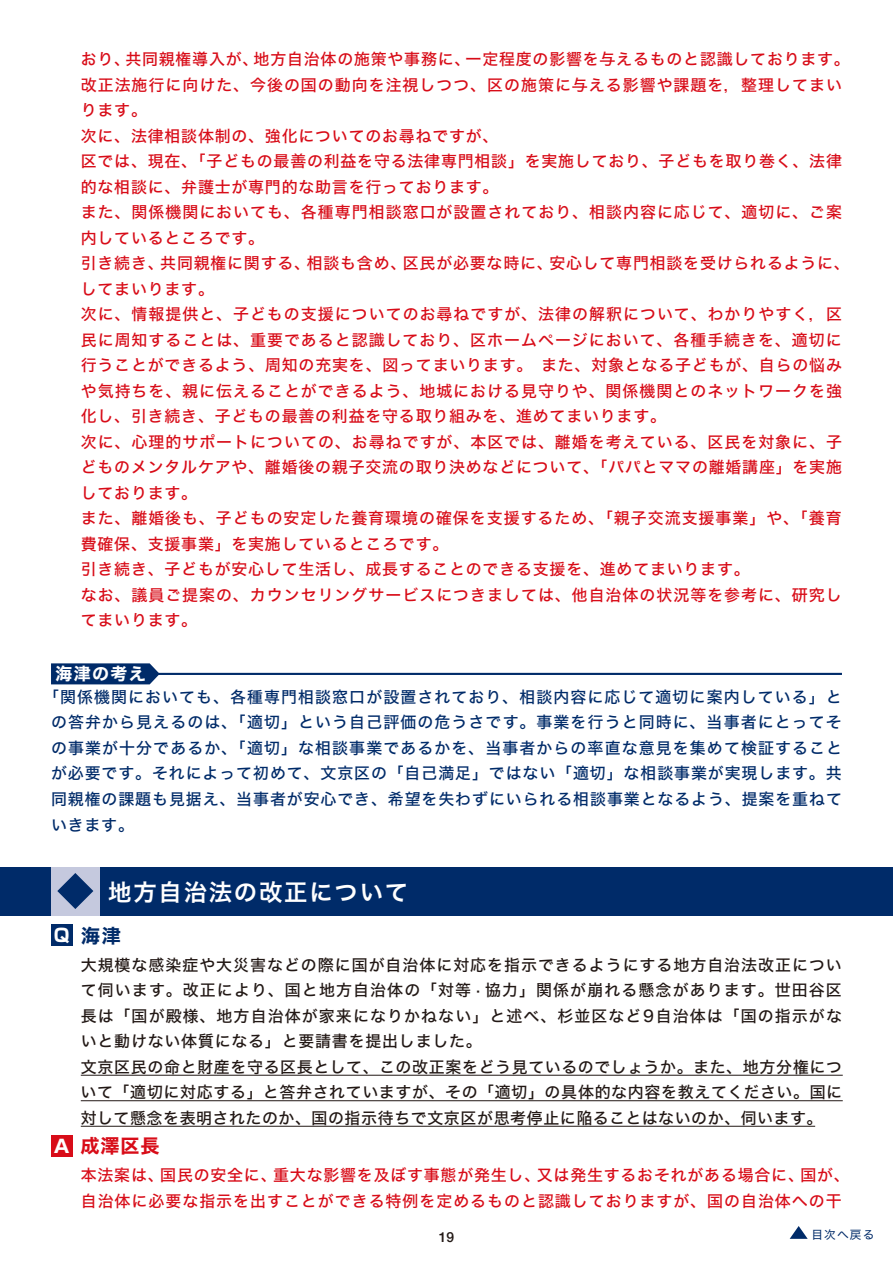
<style>
.page{position:relative;width:893px;height:1263px;background:#fff}
.page>*{position:absolute;margin:0;border:0;box-sizing:border-box;transform-origin:0 0}
.t1{font:23.4px "Hira Kaku Std N W6";letter-spacing:.075em;color:#fff}
.t2{font:19.2px "Hira Kaku Std N W7";color:#d80c18}
.t3{font:19.2px "Hira Kaku Std N W7";color:#002b69}
.t4{font:16.95px "Hira Kaku Std N W7";letter-spacing:.075em;color:#fff}
.t5{font:15.9px/25.5px "Hira Kaku Std N W5";letter-spacing:.05em;color:#d80c18}
.t6{font:15.9px/25.5px "Hira Kaku Std N W5";letter-spacing:.05em;color:#221815}
.t7{font:15.9px/25.5px "Hira Kaku Std N W5";letter-spacing:.055em;color:#002b69;text-align:justify}
.t8{font:500 13.8px "Helvetica Neue";color:#221815}
.t9{font:11.7px "Hira Kaku Std N W4";letter-spacing:.1em;color:#002b69}
.s1{font-family:"Shin Go Pr 5";font-weight:700;font-size:18px;color:#fff}
</style>
<div class="page">
<div style="left:0;top:867px;width:893px;height:48px;background:#002b69"></div>
<div style="left:51px;top:867px;width:49px;height:48px;background:#c5c9de"></div>
<svg style="left:57px;top:873px;width:36px;height:36px"></svg>
<svg style="left:790px;top:1226px;width:18px;height:13px"></svg>
<hr style="left:81px;top:1075px;width:762px;height:1px;background:#221815">
<hr style="left:81px;top:1100px;width:762px;height:1px;background:#221815">
<hr style="left:81px;top:1126px;width:734px;height:1px;background:#221815">
<hr style="left:133px;top:673px;width:709px;height:2px;background:#002b69">
<svg style="left:51px;top:663px;width:109px;height:21px"></svg>
<div style="left:51px;top:925px;width:21px;height:21px;background:#002b69"></div>
<div style="left:51px;top:1135px;width:21px;height:21px;background:#d80c18"></div>
<p class="t5" style="left:81px;top:46px;width:771px">おり、共同親権導入が、地方自治体の施策や事務に、一定程度の影響を与えるものと認識しております。改正法施行に向けた、今後の国の動向を注視しつつ、区の施策に与える影響や課題を，整理してまいります。<br>次に、法律相談体制の、強化についてのお尋ねですが、<br>区では、現在、「子どもの最善の利益を守る法律専門相談」を実施しており、子どもを取り巻く、法律的な相談に、弁護士が専門的な助言を行っております。<br>また、関係機関においても、各種専門相談窓口が設置されており、相談内容に応じて、適切に、ご案内しているところです。<br>引き続き、共同親権に関する、相談も含め、区民が必要な時に、安心して専門相談を受けられるように、してまいります。<br>次に、情報提供と、子どもの支援についてのお尋ねですが、法律の解釈について、わかりやすく，区民に周知することは、重要であると認識しており、区ホームページにおいて、各種手続きを、適切に行うことができるよう、周知の充実を、図ってまいります。 また、対象となる子どもが、自らの悩みや気持ちを、親に伝えることができるよう、地城における見守りや、関係機関とのネットワークを強化し、引き続き、子どもの最善の利益を守る取り組みを、進めてまいります。<br>次に、心理的サポートについての、お尋ねですが、本区では、離婚を考えている、区民を対象に、子どものメンタルケアや、離婚後の親子交流の取り決めなどについて、「パパとママの離婚講座」を実施しております。<br>また、離婚後も、子どもの安定した養育環境の確保を支援するため、「親子交流支援事業」や、「養育費確保、支援事業」を実施しているところです。<br>引き続き、子どもが安心して生活し、成長することのできる支援を、進めてまいります。<br>なお、議員ご提案の、カウンセリングサービスにつきましては、他自治体の状況等を参考に、研究してまいります。</p>
<p class="t4" style="left:56px;top:661px;width:92px">海津の考え</p>
<p class="t7" style="left:51px;top:684px;width:793px;text-indent:-8px">「関係機関においても、各種専門相談窓口が設置されており、相談内容に応じて適切に案内している」との答弁から見えるのは、「適切」という自己評価の危うさです。事業を行うと同時に、当事者にとってその事業が十分であるか、「適切」な相談事業であるかを、当事者からの率直な意見を集めて検証することが必要です。それによって初めて、文京区の「自己満足」ではない「適切」な相談事業が実現します。共同親権の課題も見据え、当事者が安心でき、希望を失わずにいられる相談事業となるよう、提案を重ねていきます。</p>
<h1 class="t1" style="left:108px;top:874px;width:301px">地方自治法の改正について</h1>
<p class="t3" style="left:54px;top:920px;width:69px"><span class="s1">Q</span> 海津</p>
<p class="t6" style="left:81px;top:952px;width:763px">大規模な感染症や大災害などの際に国が自治体に対応を指示できるようにする地方自治法改正について伺います。改正により、国と地方自治体の「対等 · 協力」関係が崩れる懸念があります。世田谷区長は「国が殿様、地方自治体が家来になりかねない」と述べ、杉並区など9自治体は「国の指示がないと動けない体質になる」と要請書を提出しました。<br>文京区民の命と財産を守る区長として、この改正案をどう見ているのでしょうか。また、地方分権について「適切に対応する」と答弁されていますが、その「適切」の具体的な内容を教えてください。国に対して懸念を表明されたのか、国の指示待ちで文京区が思考停止に陥ることはないのか、伺います。</p>
<p class="t2" style="left:54px;top:1131px;width:108px"><span class="s1">A</span> 成澤区長</p>
<p class="t5" style="left:81px;top:1163px;width:771px">本法案は、国民の安全に、重大な影響を及ぼす事態が発生し、又は発生するおそれがある場合に、国が、自治体に必要な指示を出すことができる特例を定めるものと認識しておりますが、国の自治体への干</p>
<p class="t8" style="left:439px;top:1226px;width:17px">19</p>
<p class="t9" style="left:811px;top:1225px;width:65px">目次へ戻る</p>
</div>
